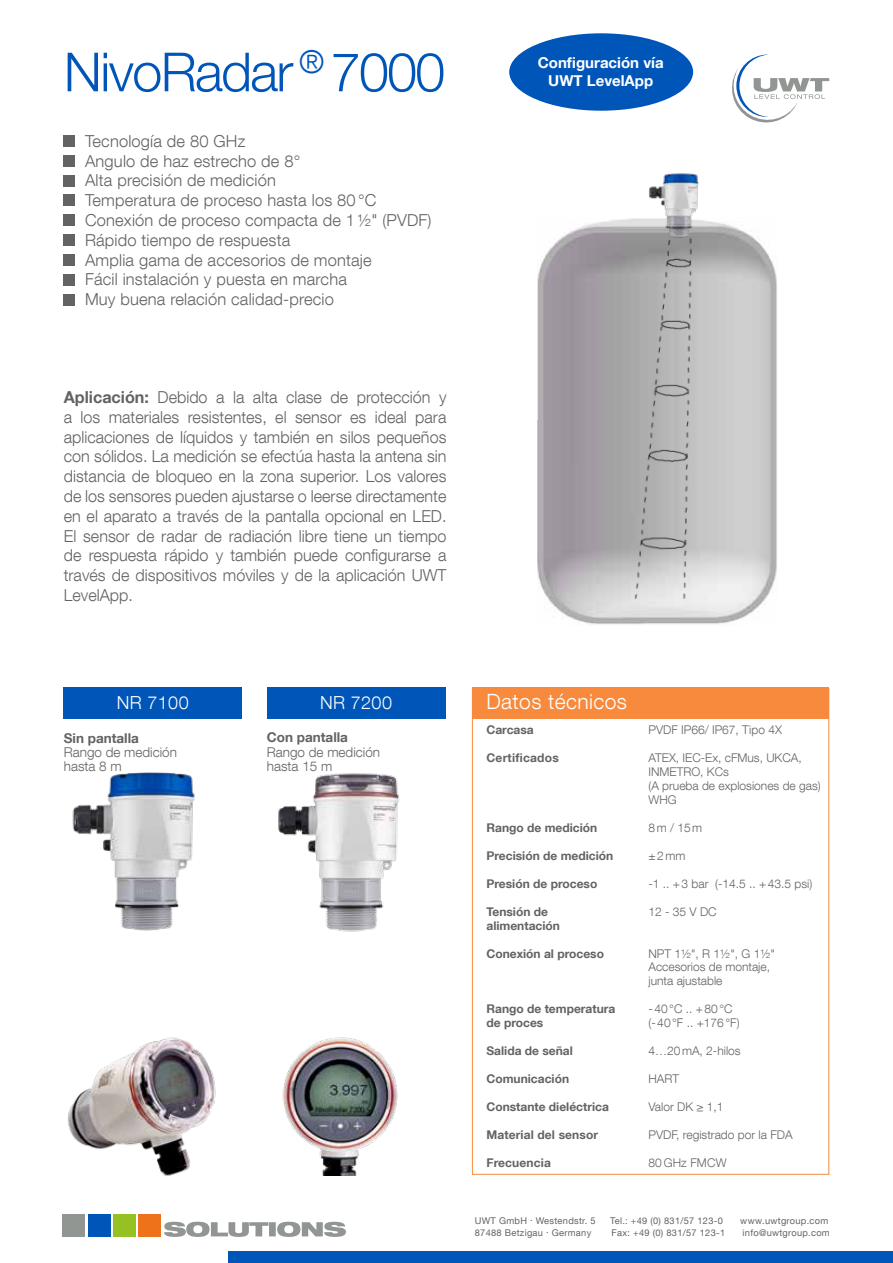
<style>
.page{position:relative;width:893px;height:1263px;background:#fff}
.page>*{position:absolute;margin:0;border:0;box-sizing:border-box;transform-origin:0 0}
.t1{font:300 54px "Helvetica Neue LT Com";letter-spacing:-.035em;color:#0055b8}
.t2{font:300 21px "Helvetica Neue LT Com";letter-spacing:.02em;color:#fff}
.t3{font:300 18px "Helvetica Neue LT Com";letter-spacing:.02em;color:#fff}
.t4{font:300 16.5px/19.8px "Helvetica Neue LT Com";letter-spacing:.01em;color:#646363;text-align:justify}
.t5{font:700 15px/18px "Helvetica Neue LT Com";color:#fff;text-align:center}
.t6{font:300 13.5px/14.2px "Helvetica Neue LT Com";color:#646363}
.t7{font:700 13.5px "Helvetica Neue LT Com";color:#646363}
.t8{font:300 12px/14px "Helvetica Neue LT Com";color:#646363}
.t9{font:700 12px "Helvetica Neue LT Com";color:#646363}
.t10{font:700 12px "Helvetica Neue LT Com";letter-spacing:.02em;color:#646363}
.t11{font:9.3px "Helvetica Neue LT Com";letter-spacing:.03em;color:#646363}
.s1{font-weight:700}
</style>
<div class="page">
<img style="left:538px;top:218px;width:239px;height:407px">
<svg style="left:732px;top:55px;width:97px;height:68px"></svg>
<div style="left:63px;top:1215px;width:22px;height:22px;background:#919692"></div>
<div style="left:88px;top:1215px;width:22px;height:22px;background:#0055b8"></div>
<div style="left:113px;top:1215px;width:23px;height:22px;background:#95c122"></div>
<div style="left:139px;top:1215px;width:22px;height:22px;background:#ee7219"></div>
<svg style="left:164px;top:1222px;width:182px;height:15px"></svg>
<div style="left:228px;top:1251px;width:665px;height:12px;background:#0055b8"></div>
<div style="left:473px;top:688px;width:356px;height:31px;background:#f78a3c"></div>
<img style="left:625px;top:233px;width:80px;height:367px">
<div style="left:267px;top:687px;width:178px;height:31px;background:#0055b8"></div>
<div style="left:63px;top:687px;width:179px;height:31px;background:#0055b8"></div>
<img style="left:72px;top:772px;width:123px;height:159px">
<img style="left:278px;top:773px;width:122px;height:159px">
<img style="left:282px;top:1037px;width:116px;height:139px">
<img style="left:68px;top:1037px;width:148px;height:139px">
<img style="left:637px;top:173px;width:62px;height:96px">
<div style="left:64px;top:135px;width:11px;height:12px;background:#646363"></div>
<div style="left:64px;top:155px;width:11px;height:12px;background:#646363"></div>
<div style="left:64px;top:175px;width:11px;height:11px;background:#646363"></div>
<div style="left:64px;top:195px;width:11px;height:11px;background:#646363"></div>
<div style="left:64px;top:215px;width:11px;height:11px;background:#646363"></div>
<div style="left:64px;top:234px;width:11px;height:12px;background:#646363"></div>
<div style="left:64px;top:254px;width:11px;height:12px;background:#646363"></div>
<div style="left:64px;top:274px;width:11px;height:11px;background:#646363"></div>
<div style="left:64px;top:294px;width:11px;height:11px;background:#646363"></div>
<div style="left:509px;top:33px;width:184px;height:78px;background:#0055b8;border-radius:50%"></div>
<h1 class="t1" style="left:64px;top:39px;width:383px">NivoRadar <sup>®</sup> 7000</h1>
<p class="t4" style="left:85px;top:131px;width:348px;text-align:left">Tecnología de 80 GHz<br>Angulo de haz estrecho de 8°<br>Alta precisión de medición<br>Temperatura de proceso hasta los 80 °C<br>Conexión de proceso compacta de 1 ½" (PVDF)<br>Rápido tiempo de respuesta<br>Amplia gama de accesorios de montaje<br>Fácil instalación y puesta en marcha<br>Muy buena relación calidad-precio</p>
<p class="t4" style="left:64px;top:387px;width:384px"><span class="s1">Aplicación:</span> Debido a la alta clase de protección y a los materiales resistentes, el sensor es ideal para aplicaciones de líquidos y también en silos pequeños con sólidos. La medición se efectúa hasta la antena sin distancia de bloqueo en la zona superior. Los valores de los sensores pueden ajustarse o leerse directamente en el aparato a través de la pantalla opcional en LED.<br>El sensor de radar de radiación libre tiene un tiempo de respuesta rápido y también puede configurarse a través de dispositivos móviles y de la aplicación UWT LevelApp.</p>
<p class="t5" style="left:538px;top:54px;width:127px">Configuración vía<br>UWT LevelApp</p>
<p class="t3" style="left:117px;top:692px;width:73px">NR 7100</p>
<p class="t3" style="left:320px;top:692px;width:73px">NR 7200</p>
<p class="t7" style="left:64px;top:729px;width:77px">Sin pantalla</p>
<p class="t6" style="left:64px;top:745px;width:115px">Rango de medición hasta 8 m</p>
<p class="t7" style="left:267px;top:729px;width:83px">Con pantalla</p>
<p class="t6" style="left:267px;top:744px;width:115px">Rango de medición hasta 15 m</p>
<p class="t2" style="left:486px;top:688px;width:142px">Datos técnicos</p>
<p class="t9" style="left:486px;top:722px;width:49px">Carcasa</p>
<p class="t8" style="left:648px;top:723px;width:135px">PVDF IP66/ IP67, Tipo 4X</p>
<p class="t10" style="left:486px;top:750px;width:74px">Certificados</p>
<p class="t8" style="left:648px;top:751px;width:174px">ATEX, IEC-Ex, cFMus, UKCA,<br>INMETRO, KCs<br>(A prueba de explosiones de gas)<br>WHG</p>
<p class="t9" style="left:486px;top:820px;width:112px">Rango de medición</p>
<p class="t8" style="left:648px;top:820px;width:55px">8m / 15m</p>
<p class="t9" style="left:486px;top:848px;width:128px">Precisión de medición</p>
<p class="t8" style="left:648px;top:848px;width:38px">±2mm</p>
<p class="t9" style="left:486px;top:876px;width:112px">Presión de proceso</p>
<p class="t8" style="left:648px;top:876px;width:165px">-1 .. +3 bar (-14.5 .. +43.5 psi)</p>
<p class="t9" style="left:486px;top:904px;width:63px">Tensión de</p>
<p class="t8" style="left:648px;top:904px;width:70px">12 - 35 V DC</p>
<p class="t9" style="left:486px;top:918px;width:75px">alimentación</p>
<p class="t9" style="left:486px;top:946px;width:119px">Conexión al proceso</p>
<p class="t8" style="left:648px;top:946px;width:128px">NPT 1½", R 1½", G 1½"<br>Accesorios de montaje, junta ajustable</p>
<p class="t9" style="left:486px;top:1001px;width:130px">Rango de temperatura</p>
<p class="t8" style="left:648px;top:1002px;width:86px">-40°C .. +80°C</p>
<p class="t9" style="left:486px;top:1015px;width:58px">de proces</p>
<p class="t8" style="left:648px;top:1016px;width:93px">(-40°F .. +176°F)</p>
<p class="t9" style="left:486px;top:1043px;width:88px">Salida de señal</p>
<p class="t8" style="left:648px;top:1044px;width:94px">4…20mA, 2-hilos</p>
<p class="t9" style="left:486px;top:1071px;width:84px">Comunicación</p>
<p class="t8" style="left:648px;top:1071px;width:32px">HART</p>
<p class="t9" style="left:486px;top:1099px;width:124px">Constante dieléctrica</p>
<p class="t8" style="left:648px;top:1099px;width:77px">Valor DK ≥ 1,1</p>
<p class="t9" style="left:486px;top:1127px;width:113px">Material del sensor</p>
<p class="t8" style="left:648px;top:1127px;width:146px">PVDF, registrado por la FDA</p>
<p class="t9" style="left:486px;top:1155px;width:66px">Frecuencia</p>
<p class="t8" style="left:648px;top:1155px;width:80px">80GHz FMCW</p>
<p class="t11" style="left:475px;top:1215px;width:122px">UWT GmbH . Westendstr. 5</p>
<p class="t11" style="left:610px;top:1215px;width:114px">Tel.: +49 (0) 831/57 123-0</p>
<p class="t11" style="left:740px;top:1215px;width:89px">www.uwtgroup.com</p>
<p class="t11" style="left:475px;top:1227px;width:118px">87488 Betzigau . Germany</p>
<p class="t11" style="left:612px;top:1227px;width:115px">Fax: +49 (0) 831/57 123-1</p>
<p class="t11" style="left:743px;top:1227px;width:89px">info@uwtgroup.com</p>
</div>
